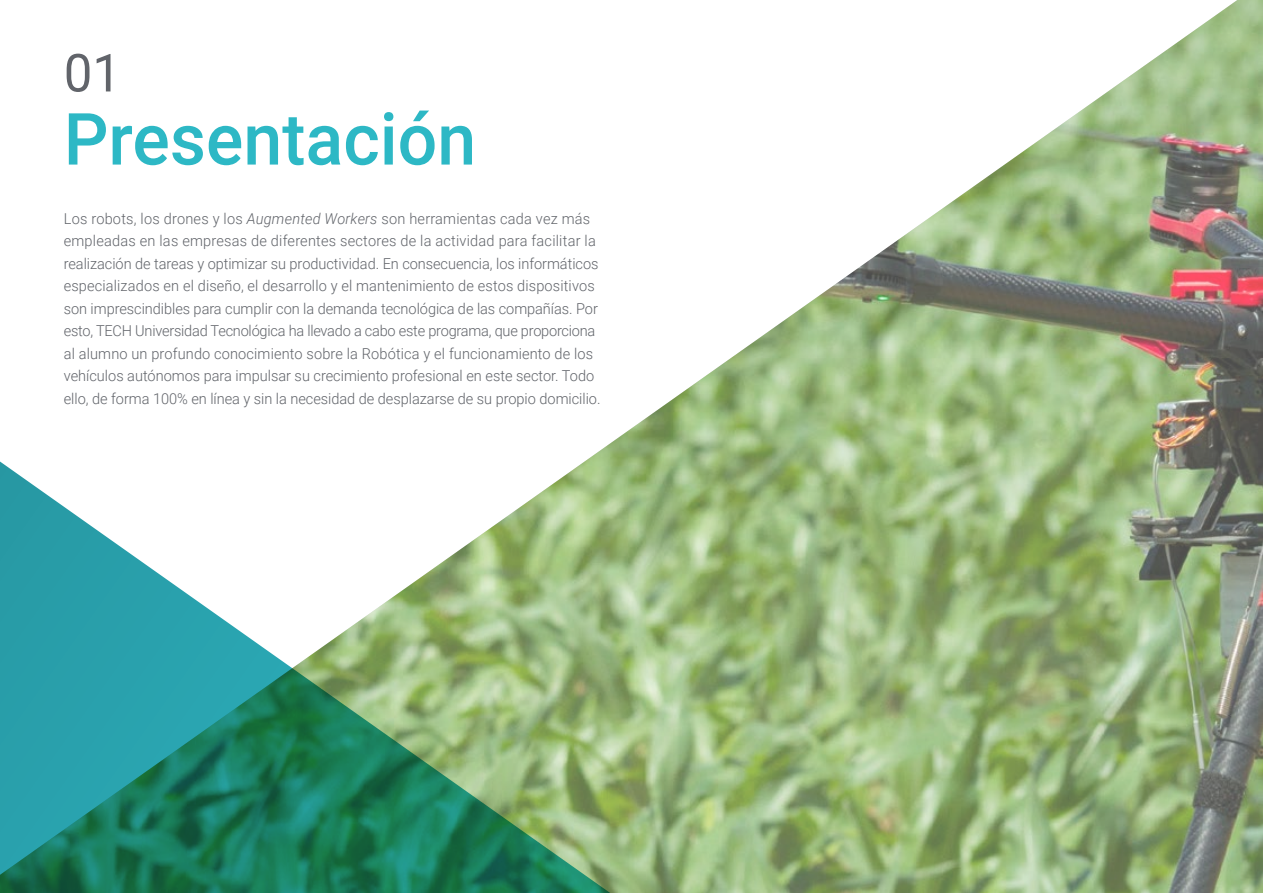
<style>
.page{position:relative;width:1263px;height:893px;background:#fff}
.page>*{position:absolute;margin:0;border:0;box-sizing:border-box;transform-origin:0 0}
.t1{font:500 72px "Roboto";color:#2db8c5}
.t2{font:52.5px "Roboto";color:#61646a}
.t3{font:300 15px/22.5px "Roboto";color:#61646a}
.s1{font-style:italic}
</style>
<div class="page">
<img style="left:606px;top:0;width:657px;height:893px">
<svg style="left:0;top:446px;width:640px;height:447px"></svg>
<h2 class="t2" style="left:64px;top:36px;width:59px">01</h2>
<h1 class="t1" style="left:64px;top:89px;width:414px">Presentación</h1>
<p class="t3" style="left:64px;top:207px;width:538px">Los robots, los drones y los <span class="s1">Augmented Workers</span> son herramientas cada vez más empleadas en las empresas de diferentes sectores de la actividad para facilitar la realización de tareas y optimizar su productividad. En consecuencia, los informáticos especializados en el diseño, el desarrollo y el mantenimiento de estos dispositivos son imprescindibles para cumplir con la demanda tecnológica de las compañías. Por esto, TECH Universidad Tecnológica ha llevado a cabo este programa, que proporciona al alumno un profundo conocimiento sobre la Robótica y el funcionamiento de los vehículos autónomos para impulsar su crecimiento profesional en este sector. Todo ello, de forma 100% en línea y sin la necesidad de desplazarse de su propio domicilio.</p>
</div>
